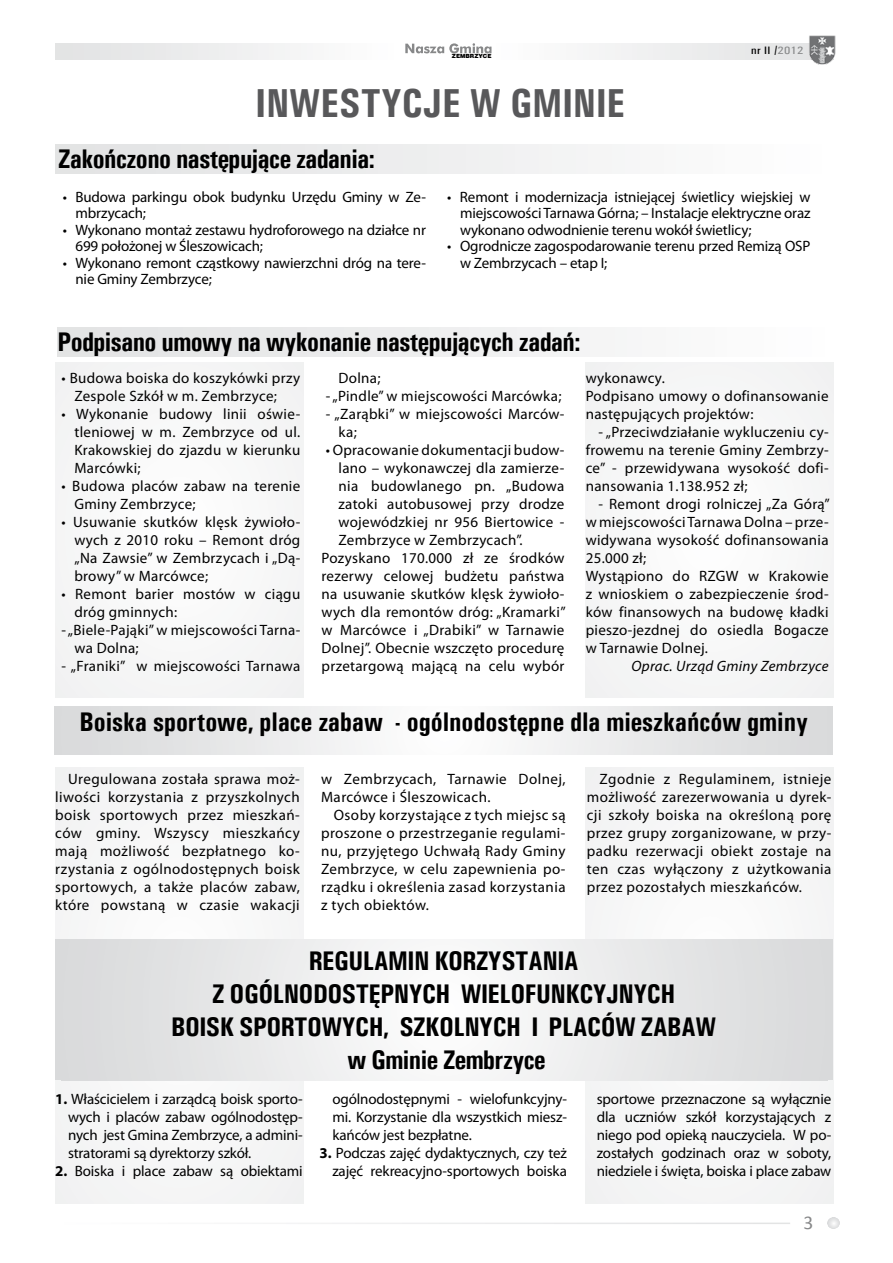
<style>
.page{position:relative;width:893px;height:1263px;background:#fff}
.page>*{position:absolute;margin:0;border:0;box-sizing:border-box;transform-origin:0 0}
.t1{font:700 condensed 40.5px "Univers";color:#58585a}
.t2{font:700 condensed 27px/33px "Univers";letter-spacing:-.02em;color:#000;text-align:center}
.t3{font:700 condensed 27px "Univers";color:#000}
.t4{font:15px/18px "Myriad Pro";letter-spacing:.02em;color:#000;text-align:justify}
.t5{font:15px/16.5px "Myriad Pro";letter-spacing:-.01em;color:#000}
.t6{font:italic 15px "Myriad Pro";letter-spacing:.02em;color:#000}
.t7{font:500 condensed 10.8px "Univers";letter-spacing:.02em;color:#000;scale:1.25 1}
.t8{font:900 5.7px "Switzerland";color:#000}
.s1{font-size:12px}
.s2{color:#878889}
.s3{font-weight:700}
</style>
<div class="page">
<div style="left:492px;top:43px;width:341px;height:17px;background:linear-gradient(to right,#fefefe,#e0e1e2)"></div>
<div style="left:55px;top:43px;width:342px;height:17px;background:linear-gradient(to right,#e1e2e2,#fdfdfe)"></div>
<svg style="left:827px;top:1217px;width:13px;height:12px"></svg>
<img style="left:808px;top:35px;width:28px;height:30px">
<div style="left:55px;top:768px;width:248px;height:435px;background:#f5f6f6"></div>
<div style="left:585px;top:768px;width:248px;height:435px;background:#f5f6f6"></div>
<div style="left:55px;top:362px;width:248px;height:336px;background:#f6f6f7"></div>
<div style="left:585px;top:362px;width:248px;height:336px;background:#f6f6f7"></div>
<svg style="left:55px;top:706px;width:778px;height:49px"></svg>
<svg style="left:55px;top:940px;width:777px;height:140px"></svg>
<div style="left:55px;top:145px;width:776px;height:29px;background:linear-gradient(to right,#e1e2e2,#fefefe)"></div>
<div style="left:57px;top:328px;width:776px;height:29px;background:linear-gradient(to right,#e1e2e2,#fefefe)"></div>
<svg style="left:405px;top:43px;width:86px;height:10px"></svg>
<p class="t8" style="left:452px;top:53px;width:41px">ZEMBRZYCE</p>
<h1 class="t1" style="left:256px;top:79px;width:33px">Inwestycje</h1>
<h1 class="t1" style="left:470px;top:79px;width:109px">w Gminie</h1>
<p class="t7" style="left:751px;top:44px;width:43px">nr II <span class="s1">/</span><span class="s2">2012</span></p>
<h2 class="t2" style="left:58px;top:142px;width:318px">Zakończono następujące zadania:</h2>
<p class="t5" style="left:75px;top:188px;width:352px;text-indent:-13px">• Budowa parkingu obok budynku Urzędu Gminy w Ze&shy;mbrzycach;</p>
<p class="t5" style="left:75px;top:221px;width:352px;text-indent:-13px">• Wykonano montaż zestawu hydroforowego na działce nr<br>699 położonej w Śleszowicach;</p>
<p class="t5" style="left:75px;top:254px;width:352px;text-indent:-13px">• Wykonano remont cząstkowy nawierzchni dróg na tere&shy;nie Gminy Zembrzyce;</p>
<p class="t4" style="left:460px;top:188px;width:352px;line-height:16.5px;text-indent:-13px">• Remont i modernizacja istniejącej świetlicy wiejskiej w miejscowości Tarnawa Górna; – Instalacje elektryczne oraz wykonano odwodnienie terenu wokół świetlicy;</p>
<p class="t5" style="left:460px;top:238px;width:352px;text-indent:-13px">• Ogrodnicze zagospodarowanie terenu przed Remizą OSP w Zembrzycach – etap I;</p>
<h2 class="t2" style="left:57px;top:325px;width:524px">Podpisano umowy na wykonanie następujących zadań:</h2>
<p class="t4" style="left:74px;top:369px;width:227px;text-indent:-13px">• Budowa boiska do koszykówki przy<br>Zespole Szkół w m. Zembrzyce;</p>
<p class="t4" style="left:74px;top:405px;width:227px;text-indent:-13px">• Wykonanie budowy linii oświe&shy;tleniowej w m. Zembrzyce od ul.<br>Krakowskiej do zjazdu w kierunku Marcówki;</p>
<p class="t4" style="left:74px;top:477px;width:227px;text-indent:-13px">• Budowa placów zabaw na terenie<br>Gminy Zembrzyce;</p>
<p class="t4" style="left:74px;top:513px;width:227px;text-indent:-13px">• Usuwanie skutków klęsk żywioło&shy;wych z 2010 roku – Remont dróg „Na Zawsie” w Zembrzycach i „Dą&shy;browy” w Marcówce;</p>
<p class="t4" style="left:74px;top:585px;width:227px;text-indent:-13px">• Remont barier mostów w ciągu dróg gminnych:</p>
<p class="t4" style="left:74px;top:621px;width:227px;text-indent:-13px">- „Biele-Pająki” w miejscowości Tarna&shy;wa Dolna;</p>
<p class="t4" style="left:62px;top:657px;width:240px">- „Franiki” w miejscowości Tarnawa</p>
<p class="t4" style="left:339px;top:369px;width:43px">Dolna;</p>
<p class="t4" style="left:326px;top:387px;width:237px">- „Pindle” w miejscowości Marcówka;</p>
<p class="t4" style="left:339px;top:405px;width:227px;text-indent:-13px">- „Zarąbki” w miejscowości Marców&shy;ka;</p>
<p class="t4" style="left:326px;top:441px;width:240px">• Opracowanie dokumentacji budow-</p>
<p class="t4" style="left:339px;top:459px;width:227px">lano – wykonawczej dla zamierze-</p>
<p class="t4" style="left:339px;top:477px;width:227px">nia budowlanego pn. „Budowa</p>
<p class="t4" style="left:339px;top:495px;width:227px">zatoki autobusowej przy drodze</p>
<p class="t4" style="left:339px;top:513px;width:227px">wojewódzkiej nr 956 Biertowice -</p>
<p class="t4" style="left:339px;top:531px;width:186px">Zembrzyce w Zembrzycach”.</p>
<p class="t4" style="left:322px;top:549px;width:244px">Pozyskano 170.000 zł ze środków</p>
<p class="t4" style="left:322px;top:567px;width:244px">rezerwy celowej budżetu państwa</p>
<p class="t4" style="left:322px;top:585px;width:244px">na usuwanie skutków klęsk żywioło-</p>
<p class="t4" style="left:322px;top:603px;width:246px">wych dla remontów dróg: „Kramarki”</p>
<p class="t4" style="left:322px;top:621px;width:244px">w Marcówce i „Drabiki” w Tarnawie</p>
<p class="t4" style="left:322px;top:639px;width:244px">Dolnej”. Obecnie wszczęto procedurę</p>
<p class="t4" style="left:322px;top:657px;width:244px">przetargową mającą na celu wybór</p>
<p class="t4" style="left:586px;top:369px;width:244px;text-align:left">wykonawcy.<br>Podpisano umowy o dofinansowanie następujących projektów:</p>
<p class="t4" style="left:586px;top:423px;width:244px;text-indent:13px">- „Przeciwdziałanie wykluczeniu cy&shy;frowemu na terenie Gminy Zembrzy&shy;ce” - przewidywana wysokość dofi&shy;nansowania 1.138.952 zł;</p>
<p class="t4" style="left:586px;top:495px;width:246px;text-align:left;text-indent:13px">- Remont drogi rolniczej „Za Górą” w miejscowości Tarnawa Dolna – prze&shy;widywana wysokość dofinansowania<br>25.000 zł;<br>Wystąpiono do RZGW w Krakowie z wnioskiem o zabezpieczenie środ&shy;ków finansowych na budowę kładki pieszo-jezdnej do osiedla Bogacze w Tarnawie Dolnej.</p>
<p class="t6" style="left:631px;top:657px;width:199px">Oprac. Urząd Gminy Zembrzyce</p>
<h2 class="t3" style="left:79px;top:706px;width:730px">Boiska sportowe, place zabaw - ogólnodostępne dla mieszkańców gminy</h2>
<p class="t4" style="left:55px;top:770px;width:246px;text-indent:13px">Uregulowana została sprawa moż&shy;liwości korzystania z przyszkolnych boisk sportowych przez mieszkań&shy;ców gminy. Wszyscy mieszkańcy mają możliwość bezpłatnego ko&shy;rzystania z ogólnodostępnych boisk sportowych, a także placów zabaw, które powstaną w czasie wakacji</p>
<p class="t4" style="left:321px;top:770px;width:246px">w Zembrzycach, Tarnawie Dolnej,<br>Marcówce i Śleszowicach.</p>
<p class="t4" style="left:587px;top:770px;width:246px;text-indent:13px">Zgodnie z Regulaminem, istnieje możliwość zarezerwowania u dyrek&shy;cji szkoły boiska na określoną porę przez grupy zorganizowane, w przy&shy;padku rezerwacji obiekt zostaje na ten czas wyłączony z użytkowania przez pozostałych mieszkańców.</p>
<p class="t4" style="left:321px;top:806px;width:246px;text-indent:13px">Osoby korzystające z tych miejsc są proszone o przestrzeganie regulami&shy;nu, przyjętego Uchwałą Rady Gminy Zembrzyce, w celu zapewnienia po&shy;rządku i określenia zasad korzystania z tych obiektów.</p>
<h2 class="t2" style="left:171px;top:944px;width:547px">REGULAMIN KORZYSTANIA<br>Z OGÓLNODOSTĘPNYCH WIELOFUNKCYJNYCH<br>BOISK SPORTOWYCH, SZKOLNYCH I PLACÓW ZABAW w Gminie Zembrzyce</h2>
<p class="t4" style="left:68px;top:1089px;width:236px;text-indent:-13px"><span class="s3">1.</span> Właścicielem i zarządcą boisk sporto&shy;wych i placów zabaw ogólnodostęp&shy;nych jest Gmina Zembrzyce, a admini&shy;stratorami są dyrektorzy szkół.</p>
<p class="t5" style="left:55px;top:1162px;width:249px"><span class="s3">2.</span> Boiska i place zabaw są obiektami</p>
<p class="t4" style="left:332px;top:1089px;width:236px">ogólnodostępnymi - wielofunkcyjny&shy;mi. Korzystanie dla wszystkich miesz&shy;kańców jest bezpłatne.</p>
<p class="t5" style="left:320px;top:1143px;width:249px;line-height:18px;text-align:right"><span class="s3">3.</span> Podczas zajęć dydaktycznych, czy też zajęć rekreacyjno-sportowych boiska</p>
<p class="t4" style="left:597px;top:1089px;width:236px">sportowe przeznaczone są wyłącznie dla uczniów szkół korzystających z niego pod opieką nauczyciela. W po&shy;zostałych godzinach oraz w soboty, niedziele i święta, boiska i place zabaw</p>
</div>
